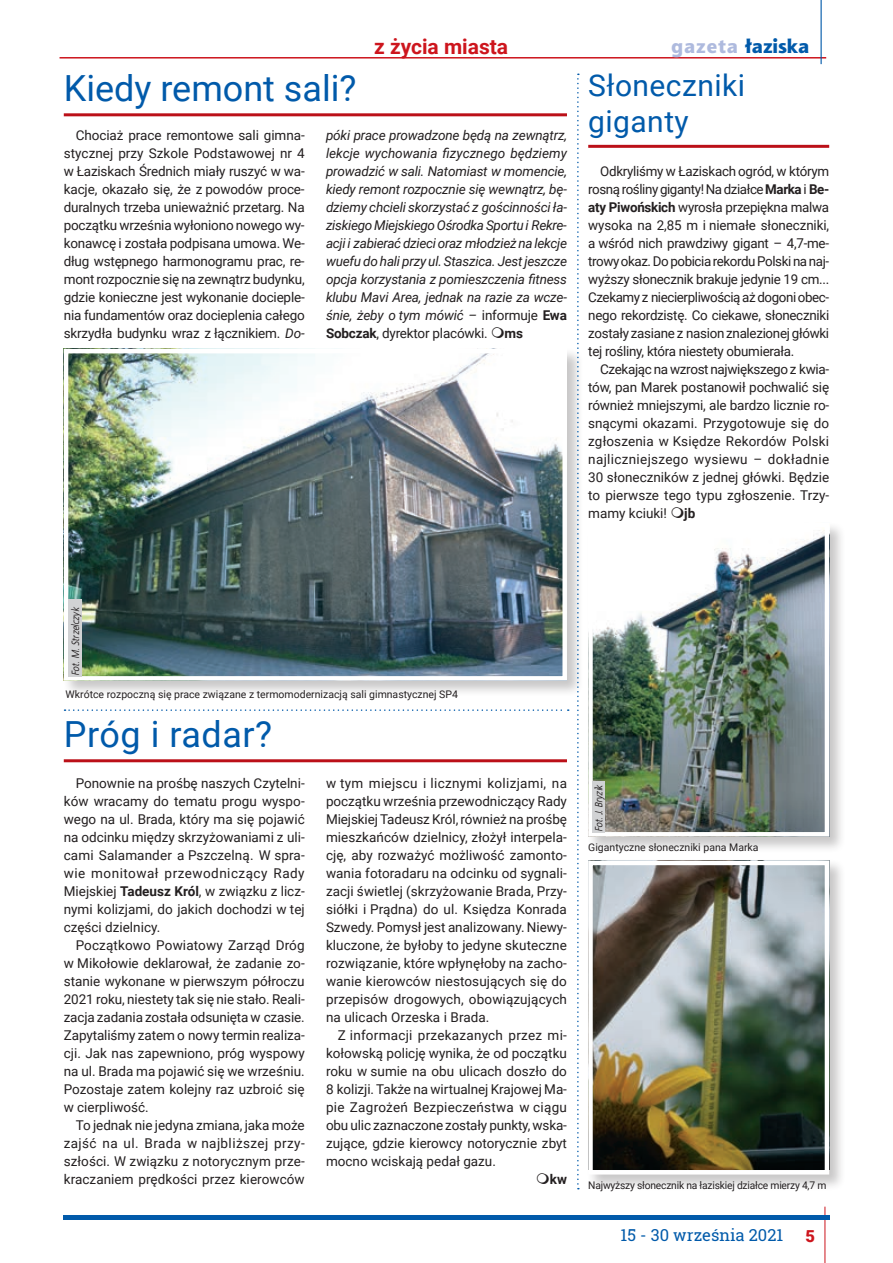
<style>
.page{position:relative;width:893px;height:1263px;background:#fff}
.page>*{position:absolute;margin:0;border:0;box-sizing:border-box;transform-origin:0 0}
.t1{font:36px "Roboto";color:#015aaa}
.t2{font:30px/36px "Roboto";letter-spacing:.015em;color:#015aaa}
.t3{font:700 21px "Roboto";color:#cd151d}
.t4{font:19.5px "Aerton EFN Black";color:#015aaa}
.t5{font:16.5px "Roboto Slab";color:#015aaa}
.t6{font:900 16.5px "Roboto";color:#cd151d}
.t7{font:13.5px/18px "Roboto";color:#231f20;text-align:justify}
.t8{font:italic 13.5px/18px "Roboto";letter-spacing:-.015em;color:#231f20;text-align:justify}
.t9{font:700 13.5px "Roboto";color:#231f20}
.t10{font:10.5px "Roboto";color:#231f20}
.t11{font:10.5px "Roboto";letter-spacing:-.02em;color:#231f20}
.t12{font:italic 10.5px "Bureau EFN";color:#231f20}
.s1{font-style:italic}
.s2{font-style:normal}
.s3{font-weight:700;font-style:normal}
.s4{color:#aebade}
.s5{font-weight:700}
</style>
<div class="page">
<hr style="left:60px;top:57px;width:766px;height:2px;background:#cd151d">
<hr style="left:825px;top:1206px;width:1px;height:57px;background:#cd151d">
<hr style="left:820px;top:0;width:2px;height:64px;background:#015aaa">
<hr style="left:64px;top:1215px;width:766px;height:4px;background:#015aaa">
<div style="left:62px;top:347px;width:521px;height:350px;background:#231f20;opacity:.25"></div>
<img style="left:69px;top:354px;width:493px;height:322px">
<div style="left:64px;top:349px;width:503px;height:332px;border:4px solid #fff"></div>
<div style="left:587px;top:521px;width:259px;height:332px;background:#231f20;opacity:.25"></div>
<img style="left:593px;top:528px;width:231px;height:303px">
<div style="left:588px;top:523px;width:241px;height:313px;border:4px solid #fff"></div>
<div style="left:587px;top:859px;width:259px;height:332px;background:#231f20;opacity:.25"></div>
<img style="left:593px;top:866px;width:231px;height:303px">
<div style="left:588px;top:861px;width:241px;height:313px;border:4px solid #fff"></div>
<hr style="left:64px;top:113px;width:503px;height:3px;background:#bb1018">
<hr style="left:64px;top:759px;width:503px;height:3px;background:#bb1018">
<hr style="left:588px;top:145px;width:241px;height:3px;background:#bb1018">
<svg style="left:65px;top:709px;width:504px;height:2px"></svg>
<svg style="left:577px;top:74px;width:2px;height:1115px"></svg>
<div style="left:68px;top:599px;width:14px;height:77px;background:#d1d2d4"></div>
<div style="left:592px;top:781px;width:13px;height:51px;background:#d1d2d4"></div>
<h1 class="t1" style="left:64px;top:63px;width:294px">Kiedy remont sali?</h1>
<h3 class="t3" style="left:374px;top:32px;width:136px">z życia miasta</h3>
<p class="t7" style="left:64px;top:126px;width:242px;text-indent:12px">Chociaż prace remontowe sali gimna&shy;stycznej przy Szkole Podstawowej nr 4 w Łaziskach Średnich miały ruszyć w wa&shy;kacje, okazało się, że z powodów proce&shy;duralnych trzeba unieważnić przetarg. Na początku września wyłoniono nowego wy&shy;konawcę i została podpisana umowa. We&shy;dług wstępnego harmonogramu prac, re&shy;mont rozpocznie się na zewnątrz budynku, gdzie konieczne jest wykonanie docieple&shy;nia fundamentów oraz docieplenia całego skrzydła budynku wraz z łącznikiem. <span class="s1">Do-</span></p>
<p class="t8" style="left:326px;top:126px;width:243px">póki prace prowadzone będą na zewnątrz, lekcje wychowania fizycznego będziemy prowadzić w sali. Natomiast w momencie, kiedy remont rozpocznie się wewnątrz, bę&shy;dziemy chcieli skorzystać z gościnności ła&shy;ziskiego Miejskiego Ośrodka Sportu i Rekre&shy;acji i zabierać dzieci oraz młodzież na lekcje wuefu do hali przy ul. Staszica. Jest jeszcze opcja korzystania z pomieszczenia fitness klubu Mavi Area, jednak na razie za wcze&shy;śnie, żeby o tym mówić – <span class="s2">informuje</span> <span class="s3">Ewa Sobczak</span><span class="s2">, dyrektor placówki.</span> <span class="s3">ms</span></p>
<h3 class="t4" style="left:671px;top:34px;width:139px"><span class="s4">gazeta</span> łaziska</h3>
<h2 class="t2" style="left:588px;top:66px;width:158px">Słoneczniki giganty</h2>
<p class="t7" style="left:588px;top:162px;width:243px;text-indent:12px">Odkryliśmy w Łaziskach ogród, w którym rosną rośliny giganty! Na działce <span class="s5">Marka</span> i <span class="s5">Be&shy;aty Piwońskich</span> wyrosła przepiękna malwa wysoka na 2,85 m i niemałe słoneczniki, a wśród nich prawdziwy gigant – 4,7-me&shy;trowy okaz. Do pobicia rekordu Polski na naj&shy;wyższy słonecznik brakuje jedynie 19 cm...<br>Czekamy z niecierpliwością aż dogoni obec&shy;nego rekordzistę. Co ciekawe, słoneczniki zostały zasiane z nasion znalezionej główki tej rośliny, która niestety obumierała.</p>
<p class="t7" style="left:588px;top:360px;width:242px;text-indent:12px">Czekając na wzrost największego z kwia&shy;tów, pan Marek postanowił pochwalić się również mniejszymi, ale bardzo licznie ro&shy;snącymi okazami. Przygotowuje się do zgłoszenia w Księdze Rekordów Polski najliczniejszego wysiewu – dokładnie 30 słoneczników z jednej główki. Będzie to pierwsze tego typu zgłoszenie. Trzy&shy;mamy kciuki!</p>
<p class="t9" style="left:684px;top:504px;width:13px">jb</p>
<p class="t12" style="left:68px;top:676px;width:71px;rotate:-90deg">Fot. M. Strzelczyk</p>
<p class="t10" style="left:66px;top:687px;width:394px">Wkrótce rozpoczną się prace związane z termomodernizacją sali gimnastycznej SP4</p>
<h1 class="t1" style="left:64px;top:708px;width:210px">Próg i radar?</h1>
<p class="t7" style="left:64px;top:774px;width:242px;text-indent:12px">Ponownie na prośbę naszych Czytelni&shy;ków wracamy do tematu progu wyspo&shy;wego na ul. Brada, który ma się pojawić na odcinku między skrzyżowaniami z uli&shy;cami Salamander a Pszczelną. W spra&shy;wie monitował przewodniczący Rady Miejskiej <span class="s5">Tadeusz Król</span>, w związku z licz&shy;nymi kolizjami, do jakich dochodzi w tej części dzielnicy.</p>
<p class="t7" style="left:64px;top:936px;width:242px;text-indent:12px">Początkowo Powiatowy Zarząd Dróg w Mikołowie deklarował, że zadanie zo&shy;stanie wykonane w pierwszym półroczu 2021 roku, niestety tak się nie stało. Reali&shy;zacja zadania została odsunięta w czasie.<br>Zapytaliśmy zatem o nowy termin realiza&shy;cji. Jak nas zapewniono, próg wyspowy na ul. Brada ma pojawić się we wrześniu.<br>Pozostaje zatem kolejny raz uzbroić się w cierpliwość.</p>
<p class="t7" style="left:64px;top:1116px;width:242px;text-indent:12px">To jednak nie jedyna zmiana, jaka może zajść na ul. Brada w najbliższej przy&shy;szłości. W związku z notorycznym prze&shy;kraczaniem prędkości przez kierowców</p>
<p class="t7" style="left:326px;top:774px;width:242px">w tym miejscu i licznymi kolizjami, na początku września przewodniczący Rady Miejskiej Tadeusz Król, również na prośbę mieszkańców dzielnicy, złożył interpela&shy;cję, aby rozważyć możliwość zamonto&shy;wania fotoradaru na odcinku od sygnali&shy;zacji świetlej (skrzyżowanie Brada, Przy&shy;siółki i Prądna) do ul. Księdza Konrada Szwedy. Pomysł jest analizowany. Niewy&shy;kluczone, że byłoby to jedyne skuteczne rozwiązanie, które wpłynęłoby na zacho&shy;wanie kierowców niestosujących się do przepisów drogowych, obowiązujących na ulicach Orzeska i Brada.</p>
<p class="t7" style="left:326px;top:1026px;width:242px;text-indent:12px">Z informacji przekazanych przez mi&shy;kołowską policję wynika, że od początku roku w sumie na obu ulicach doszło do 8 kolizji. Także na wirtualnej Krajowej Ma&shy;pie Zagrożeń Bezpieczeństwa w ciągu obu ulic zaznaczone zostały punkty, wska&shy;zujące, gdzie kierowcy notorycznie zbyt mocno wciskają pedał gazu.</p>
<p class="t9" style="left:550px;top:1170px;width:19px">kw</p>
<p class="t12" style="left:592px;top:832px;width:49px;rotate:-90deg">Fot. J. Bryzik</p>
<p class="t10" style="left:588px;top:840px;width:172px">Gigantyczne słoneczniki pana Marka</p>
<p class="t11" style="left:588px;top:1178px;width:240px">Najwyższy słonecznik na łaziskiej działce mierzy 4,7 m</p>
<p class="t5" style="left:621px;top:1224px;width:164px">15 - 30 września 2021</p>
<p class="t6" style="left:805px;top:1224px;width:11px">5</p>
</div>
